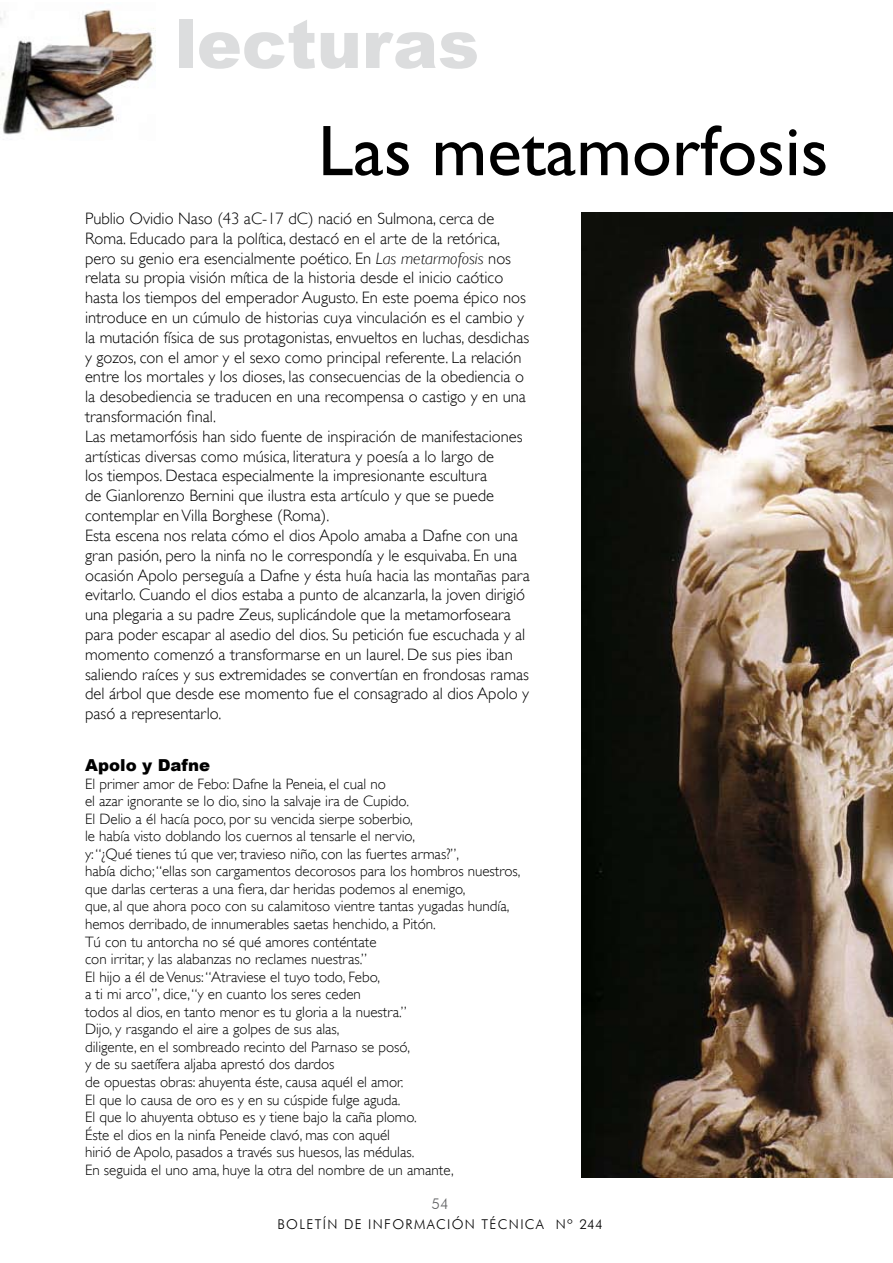
<style>
.page{position:relative;width:893px;height:1263px;background:#fff}
.page>*{position:absolute;margin:0;border:0;box-sizing:border-box;transform-origin:0 0}
.t1{font:72px "Gill Sans";color:#000}
.t2{font:900 67.5px "Arial";color:#dcddde}
.t3{font:300 16.5px/19.8px "Gill Sans";color:#000}
.t4{font:900 16.5px "Arial";color:#000}
.t5{font:300 15px/17.5px "Gill Sans";color:#000}
.t6{font:300 15px "Futura BT";color:#636466}
.t7{font:300 13.5px "Futura BT";letter-spacing:.1em;color:#000}
.s1{font-style:italic}
</style>
<div class="page">
<img style="left:0;top:9px;width:156px;height:131px">
<img style="left:581px;top:213px;width:312px;height:965px">
<h2 class="t2" style="left:174px;top:6px;width:306px">lecturas</h2>
<h1 class="t1" style="left:318px;top:109px;width:512px">Las metamorfosis</h1>
<p class="t3" style="left:85px;top:209px;width:446px">Publio Ovidio Naso (43 aC-17 dC) nació en Sulmona, cerca de Roma. Educado para la política, destacó en el arte de la retórica, pero su genio era esencialmente poético. En <span class="s1">Las metarmofosis</span> nos relata su propia visión mítica de la historia desde el inicio caótico hasta los tiempos del emperador Augusto. En este poema épico nos introduce en un cúmulo de historias cuya vinculación es el cambio y la mutación física de sus protagonistas, envueltos en luchas, desdichas y gozos, con el amor y el sexo como principal referente. La relación entre los mortales y los dioses, las consecuencias de la obediencia o la desobediencia se traducen en una recompensa o castigo y en una transformación final.<br>Las metamorfósis han sido fuente de inspiración de manifestaciones artísticas diversas como música, literatura y poesía a lo largo de<br>los tiempos. Destaca especialmente la impresionante escultura<br>de Gianlorenzo Bernini que ilustra esta artículo y que se puede contemplar en Villa Borghese (Roma).<br>Esta escena nos relata cómo el dios Apolo amaba a Dafne con una gran pasión, pero la ninfa no le correspondía y le esquivaba. En una ocasión Apolo perseguía a Dafne y ésta huía hacia las montañas para evitarlo. Cuando el dios estaba a punto de alcanzarla, la joven dirigió una plegaria a su padre Zeus, suplicándole que la metamorfoseara para poder escapar al asedio del dios. Su petición fue escuchada y al momento comenzó a transformarse en un laurel. De sus pies iban saliendo raíces y sus extremidades se convertían en frondosas ramas del árbol que desde ese momento fue el consagrado al dios Apolo y pasó a representarlo.</p>
<p class="t4" style="left:85px;top:756px;width:126px">Apolo y Dafne</p>
<p class="t5" style="left:85px;top:775px;width:437px">El primer amor de Febo: Dafne la Peneia, el cual no<br>el azar ignorante se lo dio, sino la salvaje ira de Cupido.<br>El Delio a él hacía poco, por su vencida sierpe soberbio,<br>le había visto doblando los cuernos al tensarle el nervio,<br>y: “¿Qué tienes tú que ver, travieso niño, con las fuertes armas?”,<br>había dicho; “ellas son cargamentos decorosos para los hombros nuestros, que darlas certeras a una fiera, dar heridas podemos al enemigo,<br>que, al que ahora poco con su calamitoso vientre tantas yugadas hundía, hemos derribado, de innumerables saetas henchido, a Pitón.<br>Tú con tu antorcha no sé qué amores conténtate<br>con irritar, y las alabanzas no reclames nuestras.”<br>El hijo a él de Venus: “Atraviese el tuyo todo, Febo,<br>a ti mi arco”, dice, “y en cuanto los seres ceden<br>todos al dios, en tanto menor es tu gloria a la nuestra.”<br>Dijo, y rasgando el aire a golpes de sus alas,<br>diligente, en el sombreado recinto del Parnaso se posó,<br>y de su saetífera aljaba aprestó dos dardos<br>de opuestas obras: ahuyenta éste, causa aquél el amor.<br>El que lo causa de oro es y en su cúspide fulge aguda.<br>El que lo ahuyenta obtuso es y tiene bajo la caña plomo.<br>Éste el dios en la ninfa Peneide clavó, mas con aquél<br>hirió de Apolo, pasados a través sus huesos, las médulas.<br>En seguida el uno ama, huye la otra del nombre de un amante,</p>
<p class="t6" style="left:431px;top:1195px;width:19px">54</p>
<p class="t7" style="left:277px;top:1216px;width:327px">BOLETÍN DE INFORMACIÓN TÉCNICA Nº 244</p>
</div>
